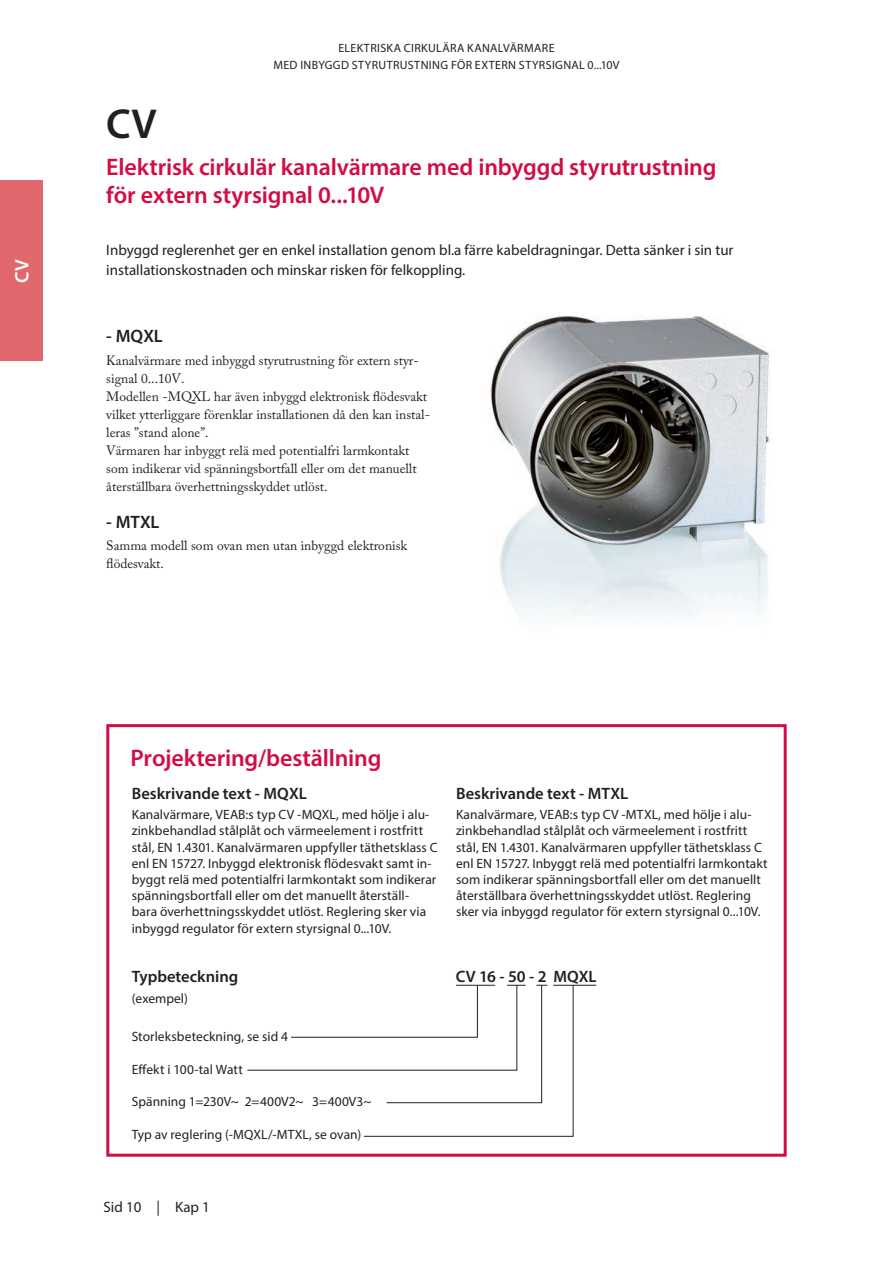
<style>
.page{position:relative;width:893px;height:1263px;background:#fff}
.page>*{position:absolute;margin:0;border:0;box-sizing:border-box;transform-origin:0 0}
.Rubrik_-_Svart{font:600 42px "Myriad Pro";color:#231f20}
.Mell2_-_Svart{font:600 24px "Myriad Pro";letter-spacing:-.005em;color:#d20d44}
.Mell2_-_Röd{font:600 24px "Myriad Pro";letter-spacing:-.01em;color:#d20d44}
.t1{font:600 19.5px "Myriad Pro";color:#fff}
.Mell_-_Svart{font:600 18px "Myriad Pro";letter-spacing:-.005em;color:#231f20}
.Beskrivande_text_-_r{font:600 16.5px "Myriad Pro";color:#231f20}
.Beskrivande_text_-_t{font:600 16.5px "Myriad Pro";color:#231f20}
.Ingress{font:15px/19.5px "Myriad Pro";color:#231f20}
.Beskrivande_text_-_b{font:13.5px/16.2px "Myriad Pro";letter-spacing:.005em;color:#231f20}
.bröd{font:13.5px/18px "Adobe Caslon Pro";color:#231f20}
.Beskrivande_text_-_X{font:13.5px "Myriad Pro";letter-spacing:.005em;color:#231f20}
.TOP{font:12px "Myriad Pro";letter-spacing:.03em;color:#231f20}
</style>
<div class="page">
<img style="left:491px;top:316px;width:280px;height:300px">
<div style="left:106px;top:724px;width:681px;height:433px;border:3px solid #d20d44"></div>
<svg style="left:247px;top:984px;width:327px;height:153px"></svg>
<hr style="left:553px;top:985px;width:43px;height:1px;background:#231f20">
<div style="left:0;top:181px;width:43px;height:180px;background:#e0676b"></div>
<h3 class="t1" style="left:10px;top:283px;width:25px;rotate:-90deg">CV</h3>
<p class="TOP" style="left:338px;top:40px;width:218px">ELEKTRISKA CIRKULÄRA KANALVÄRMARE</p>
<p class="TOP" style="left:273px;top:57px;width:348px">MED INBYGGD STYRUTRUSTNING FÖR EXTERN STYRSIGNAL 0...10V</p>
<p class="Rubrik_-_Svart" style="left:106px;top:97px;width:52px">CV</p>
<p class="Mell2_-_Svart" style="left:106px;top:151px;width:612px">Elektrisk cirkulär kanalvärmare med inbyggd styrutrustning</p>
<p class="Mell2_-_Svart" style="left:106px;top:179px;width:280px">för extern styrsignal 0...10V</p>
<p class="Ingress" style="left:106px;top:240px;width:629px">Inbyggd reglerenhet ger en enkel installation genom bl.a färre kabeldragningar. Detta sänker i sin tur installationskostnaden och minskar risken för felkoppling.</p>
<p class="Mell_-_Svart" style="left:106px;top:325px;width:58px">- MQXL</p>
<p class="bröd" style="left:106px;top:351px;width:325px">Kanalvärmare med inbyggd styrutrustning för extern styr&shy;signal 0...10V.<br>Modellen -MQXL har även inbyggd elektronisk flödesvakt vilket ytterliggare förenklar installationen då den kan instal&shy;leras ”stand alone”.</p>
<p class="bröd" style="left:106px;top:441px;width:312px">Värmaren har inbyggt relä med potentialfri larmkontakt som indikerar vid spänningsbortfall eller om det manuellt återställbara överhettningsskyddet utlöst.</p>
<p class="Mell_-_Svart" style="left:106px;top:511px;width:55px">- MTXL</p>
<p class="bröd" style="left:106px;top:537px;width:302px">Samma modell som ovan men utan inbyggd elektronisk flödesvakt.</p>
<p class="Mell2_-_Röd" style="left:131px;top:743px;width:252px">Projektering/beställning</p>
<p class="Beskrivande_text_-_r" style="left:132px;top:783px;width:177px">Beskrivande text - MQXL</p>
<p class="Beskrivande_text_-_b" style="left:132px;top:806px;width:307px">Kanalvärmare, VEAB:s typ CV -MQXL, med hölje i alu&shy;zinkbehandlad stålplåt och värmeelement i rostfritt stål, EN 1.4301. Kanalvärmaren uppfyller täthetsklass C enl EN 15727. Inbyggd elektronisk flödesvakt samt in&shy;byggt relä med potentialfri larmkontakt som indikerar spänningsbortfall eller om det manuellt återställ&shy;bara överhettningsskyddet utlöst. Reglering sker via inbyggd regulator för extern styrsignal 0...10V.</p>
<p class="Beskrivande_text_-_r" style="left:456px;top:783px;width:174px">Beskrivande text - MTXL</p>
<p class="Beskrivande_text_-_b" style="left:456px;top:806px;width:313px">Kanalvärmare, VEAB:s typ CV -MTXL, med hölje i alu&shy;zinkbehandlad stålplåt och värmeelement i rostfritt stål, EN 1.4301. Kanalvärmaren uppfyller täthetsklass C enl EN 15727. Inbyggt relä med potentialfri larmkontakt som indikerar spänningsbortfall eller om det manuellt återställbara överhettningsskyddet utlöst. Reglering sker via inbyggd regulator för extern styrsignal 0...10V.</p>
<p class="Beskrivande_text_-_t" style="left:132px;top:966px;width:108px">Typbeteckning</p>
<p class="Beskrivande_text_-_t" style="left:456px;top:966px;width:142px">CV 16 - 50 - 2 MQXL</p>
<p class="Beskrivande_text_-_b" style="left:132px;top:991px;width:58px">(exempel)</p>
<p class="Beskrivande_text_-_X" style="left:132px;top:1028px;width:158px">Storleksbeteckning, se sid 4</p>
<p class="Beskrivande_text_-_X" style="left:132px;top:1061px;width:113px">Effekt i 100-tal Watt</p>
<p class="Beskrivande_text_-_X" style="left:132px;top:1093px;width:241px">Spänning 1=230V~ 2=400V2~ 3=400V3~</p>
<p class="Beskrivande_text_-_X" style="left:132px;top:1126px;width:231px">Typ av reglering (-MQXL/-MTXL, se ovan)</p>
<p class="Ingress" style="left:103px;top:1197px;width:108px">Sid 10 | Kap 1</p>
</div>
